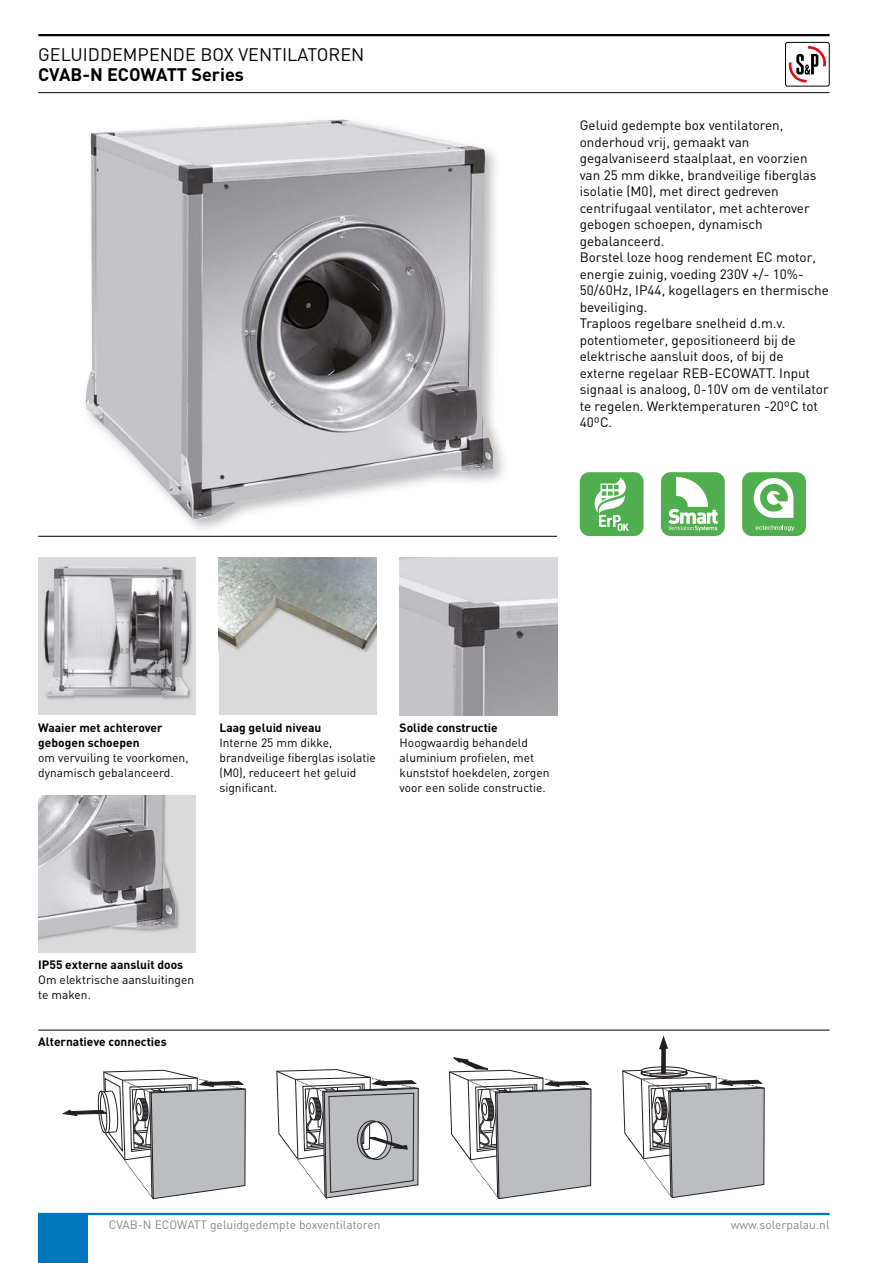
<style>
.page{position:relative;width:893px;height:1263px;background:#fff}
.page>*{position:absolute;margin:0;border:0;box-sizing:border-box;transform-origin:0 0}
.t1{font:18px "DIN";color:#000}
.t2{font:700 18px "DIN";color:#000}
.t3{font:13.5px/16.5px "DIN";color:#000}
.t4{font:12px/15px "DIN";color:#000}
.t5{font:700 12px/15px "DIN";color:#000}
.t6{font:12px "DIN";color:#878787}
</style>
<div class="page">
<hr style="left:38px;top:34px;width:791px;height:2px;background:#000">
<hr style="left:38px;top:92px;width:791px;height:1px;background:#000">
<svg style="left:788px;top:47px;width:38px;height:36px"></svg>
<div style="left:785px;top:42px;width:44px;height:44px;border:1px solid #000;border-radius:2px"></div>
<hr style="left:38px;top:1213px;width:791px;height:2px;background:#0075bf">
<div style="left:38px;top:1214px;width:49px;height:49px;background:#0075bf"></div>
<div style="left:38px;top:557px;width:158px;height:158px;background:#dadada"></div>
<img style="left:46px;top:594px;width:146px;height:106px">
<img style="left:44px;top:566px;width:145px;height:130px">
<div style="left:219px;top:557px;width:157px;height:158px;background:#dadada"></div>
<img style="left:219px;top:557px;width:157px;height:93px">
<img style="left:399px;top:558px;width:158px;height:157px">
<hr style="left:38px;top:536px;width:519px;height:1px;background:#000">
<hr style="left:38px;top:1030px;width:791px;height:1px;background:#000">
<svg style="left:449px;top:1057px;width:142px;height:142px"></svg>
<svg style="left:62px;top:1070px;width:184px;height:129px"></svg>
<svg style="left:622px;top:1036px;width:143px;height:162px"></svg>
<svg style="left:276px;top:1069px;width:143px;height:130px"></svg>
<img style="left:85px;top:119px;width:409px;height:400px">
<div style="left:38px;top:795px;width:158px;height:157px;background:#dadada"></div>
<img style="left:38px;top:898px;width:141px;height:42px">
<img style="left:38px;top:795px;width:138px;height:143px">
<div style="left:579px;top:472px;width:64px;height:64px;background:#4fae4e;border-radius:9px"></div>
<svg style="left:594px;top:477px;width:34px;height:54px"></svg>
<div style="left:742px;top:472px;width:63px;height:64px;background:#4fae4e;border-radius:9px"></div>
<svg style="left:753px;top:478px;width:40px;height:40px"></svg>
<svg style="left:755px;top:525px;width:39px;height:6px"></svg>
<div style="left:661px;top:472px;width:63px;height:64px;background:#4fae4e;border-radius:9px"></div>
<svg style="left:668px;top:477px;width:49px;height:54px"></svg>
<h1 class="t1" style="left:38px;top:48px;width:327px">GELUIDDEMPENDE BOX VENTILATOREN</h1>
<h1 class="t2" style="left:38px;top:68px;width:207px">CVAB-N ECOWATT Series</h1>
<p class="t3" style="left:579px;top:119px;width:250px">Geluid gedempte box ventilatoren, onderhoud vrij, gemaakt van gegalvaniseerd staalplaat, en voorzien van 25 mm dikke, brandveilige fiberglas isolatie (M0), met direct gedreven centrifugaal ventilator, met achterover gebogen schoepen, dynamisch gebalanceerd.<br>Borstel loze hoog rendement EC motor, energie zuinig, voeding 230V +/- 10%- 50/60Hz, IP44, kogellagers en thermische beveiliging.<br>Traploos regelbare snelheid d.m.v. potentiometer, gepositioneerd bij de elektrische aansluit doos, of bij de externe regelaar REB-ECOWATT. Input signaal is analoog, 0-10V om de ventilator te regelen. Werktemperaturen -20ºC tot 40ºC.</p>
<p class="t5" style="left:38px;top:721px;width:126px">Waaier met achterover gebogen schoepen</p>
<p class="t4" style="left:38px;top:751px;width:152px">om vervuiling te voorkomen, dynamisch gebalanceerd.</p>
<p class="t5" style="left:219px;top:721px;width:103px">Laag geluid niveau</p>
<p class="t4" style="left:219px;top:736px;width:158px">Interne 25 mm dikke, brandveilige fiberglas isolatie (M0), reduceert het geluid significant.</p>
<p class="t5" style="left:399px;top:721px;width:100px">Solide constructie</p>
<p class="t4" style="left:399px;top:736px;width:151px">Hoogwaardig behandeld aluminium profielen, met kunststof hoekdelen, zorgen voor een solide constructie.</p>
<p class="t5" style="left:38px;top:959px;width:146px">IP55 externe aansluit doos</p>
<p class="t4" style="left:38px;top:974px;width:157px">Om elektrische aansluitingen te maken.</p>
<p class="t5" style="left:38px;top:1036px;width:130px">Alternatieve connecties</p>
<p class="t6" style="left:109px;top:1221px;width:273px">CVAB-N ECOWATT geluidgedempte boxventilatoren</p>
<p class="t6" style="left:730px;top:1221px;width:100px">www.solerpalau.nl</p>
</div>
